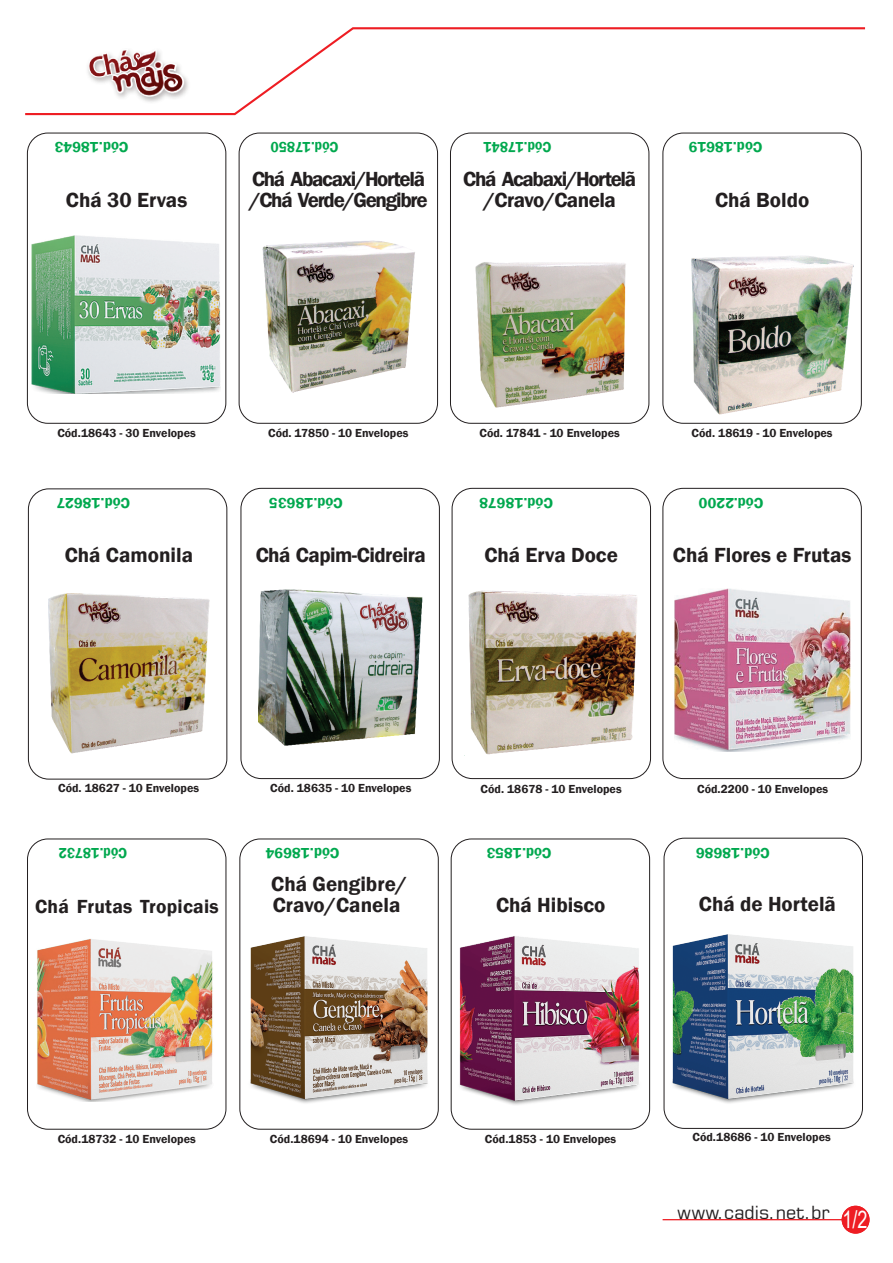
<style>
.page{position:relative;width:893px;height:1263px;background:#fff}
.page>*{position:absolute;margin:0;border:0;box-sizing:border-box;transform-origin:0 0}
.t1{font:600 21px/21px "Franklin Gothic";color:#231f20}
.t2{font:600 21px/21px "Franklin Gothic";letter-spacing:-.065em;color:#231f20}
.t3{font:600 21px/21px "Franklin Gothic";letter-spacing:-.06em;color:#231f20;text-align:center}
.t4{font:600 21px "Franklin Gothic";letter-spacing:-.025em;color:#231f20}
.t5{font:600 19.5px "Franklin Gothic";letter-spacing:.01em;color:#231f20}
.t6{font:18px "Square 721 BT";color:#231f20}
.t7{font:600 15px "Franklin Gothic";color:#00a84e}
.t8{font:600 15px "Franklin Gothic";color:#00a84e;scale:.93 1}
.t9{font:600 12px "Franklin Gothic";color:#231f20}
.s1{font-family:"Arial";font-size:24.3px;color:#fff}
</style>
<div class="page">
<div style="left:239px;top:133px;width:199px;height:291px;border:1px solid #231f20;border-radius:20px"></div>
<div style="left:28px;top:488px;width:199px;height:291px;border:1px solid #231f20;border-radius:20px"></div>
<div style="left:450px;top:133px;width:199px;height:291px;border:1px solid #231f20;border-radius:20px"></div>
<div style="left:662px;top:133px;width:200px;height:291px;border:1px solid #231f20;border-radius:20px"></div>
<hr style="left:663px;top:1219px;width:198px;height:1px;background:#ee1d23">
<div style="left:842px;top:1206px;width:27px;height:27px;background:#ee1d23;border-radius:14px"></div>
<svg style="left:25px;top:27px;width:841px;height:89px"></svg>
<div style="left:241px;top:488px;width:199px;height:291px;border:1px solid #231f20;border-radius:20px"></div>
<img style="left:85px;top:47px;width:105px;height:57px">
<img style="left:262px;top:240px;width:153px;height:153px">
<img style="left:475px;top:262px;width:151px;height:146px">
<img style="left:691px;top:256px;width:162px;height:158px">
<img style="left:49px;top:593px;width:160px;height:160px">
<img style="left:259px;top:590px;width:164px;height:156px">
<div style="left:27px;top:838px;width:199px;height:291px;border:1px solid #231f20;border-radius:20px"></div>
<div style="left:664px;top:838px;width:199px;height:291px;border:1px solid #231f20;border-radius:20px"></div>
<div style="left:452px;top:488px;width:199px;height:291px;border:1px solid #231f20;border-radius:20px"></div>
<div style="left:239px;top:838px;width:200px;height:291px;border:1px solid #231f20;border-radius:20px"></div>
<div style="left:451px;top:838px;width:199px;height:291px;border:1px solid #231f20;border-radius:20px"></div>
<div style="left:662px;top:488px;width:200px;height:291px;border:1px solid #231f20;border-radius:20px"></div>
<img style="left:468px;top:590px;width:170px;height:165px">
<img style="left:250px;top:937px;width:178px;height:166px">
<img style="left:459px;top:936px;width:181px;height:169px">
<img style="left:672px;top:934px;width:182px;height:169px">
<img style="left:37px;top:939px;width:176px;height:163px">
<img style="left:675px;top:589px;width:175px;height:163px">
<div style="left:27px;top:133px;width:199px;height:291px;border:1px solid #231f20;border-radius:20px"></div>
<img style="left:31px;top:236px;width:189px;height:158px">
<p class="t7" style="left:128px;top:157px;width:75px;rotate:-180deg">Cód.18643</p>
<h1 class="t1" style="left:66px;top:189px;width:123px">Chá 30 Ervas</h1>
<p class="t8" style="left:338px;top:157px;width:74px;rotate:-180deg">Cód.17850</p>
<h1 class="t2" style="left:249px;top:168px;width:180px">Chá Abacaxi/Hortelã /Chá Verde/Gengibre</h1>
<p class="t8" style="left:551px;top:157px;width:74px;rotate:-180deg">Cód.17841</p>
<h1 class="t3" style="left:463px;top:168px;width:174px">Chá Acabaxi/Hortelã /Cravo/Canela</h1>
<p class="t7" style="left:762px;top:157px;width:75px;rotate:-180deg">Cód.18619</p>
<h1 class="t1" style="left:715px;top:189px;width:96px">Chá Boldo</h1>
<p class="t9" style="left:57px;top:426px;width:140px">Cód.18643 - 30 Envelopes</p>
<p class="t9" style="left:268px;top:426px;width:142px">Cód. 17850 - 10 Envelopes</p>
<p class="t9" style="left:479px;top:426px;width:142px">Cód. 17841 - 10 Envelopes</p>
<p class="t9" style="left:692px;top:426px;width:143px">Cód. 18619 - 10 Envelopes</p>
<p class="t7" style="left:130px;top:512px;width:75px;rotate:-180deg">Cód.18627</p>
<p class="t7" style="left:343px;top:512px;width:75px;rotate:-180deg">Cód.18635</p>
<p class="t7" style="left:553px;top:512px;width:75px;rotate:-180deg">Cód.18678</p>
<p class="t7" style="left:763px;top:512px;width:66px;rotate:-180deg">Cód.2200</p>
<h1 class="t1" style="left:65px;top:545px;width:130px">Chá Camonila</h1>
<h1 class="t4" style="left:256px;top:542px;width:172px">Chá Capim-Cidreira</h1>
<h1 class="t1" style="left:484px;top:545px;width:135px">Chá Erva Doce</h1>
<h1 class="t1" style="left:673px;top:545px;width:180px">Chá Flores e Frutas</h1>
<p class="t9" style="left:58px;top:780px;width:142px">Cód. 18627 - 10 Envelopes</p>
<p class="t9" style="left:270px;top:780px;width:143px">Cód. 18635 - 10 Envelopes</p>
<p class="t9" style="left:481px;top:781px;width:143px">Cód. 18678 - 10 Envelopes</p>
<p class="t9" style="left:697px;top:781px;width:132px">Cód.2200 - 10 Envelopes</p>
<p class="t8" style="left:127px;top:862px;width:75px;rotate:-180deg">Cód.18732</p>
<p class="t7" style="left:339px;top:862px;width:75px;rotate:-180deg">Cód.18694</p>
<p class="t7" style="left:551px;top:862px;width:66px;rotate:-180deg">Cód.1853</p>
<p class="t7" style="left:770px;top:862px;width:75px;rotate:-180deg">Cód.18686</p>
<h2 class="t5" style="left:35px;top:894px;width:185px">Chá Frutas Tropicais</h2>
<h1 class="t1" style="left:271px;top:874px;width:137px">Chá Gengibre/<br>Cravo/Canela</h1>
<h1 class="t1" style="left:496px;top:895px;width:111px">Chá Hibisco</h1>
<h1 class="t1" style="left:699px;top:893px;width:139px">Chá de Hortelã</h1>
<p class="t9" style="left:58px;top:1131px;width:140px">Cód.18732 - 10 Envelopes</p>
<p class="t9" style="left:270px;top:1131px;width:140px">Cód.18694 - 10 Envelopes</p>
<p class="t9" style="left:485px;top:1131px;width:133px">Cód.1853 - 10 Envelopes</p>
<p class="t9" style="left:692px;top:1129px;width:140px">Cód.18686 - 10 Envelopes</p>
<h3 class="t6" style="left:677px;top:1201px;width:192px">www.cadis.net.br <span class="s1">1/2</span></h3>
</div>
